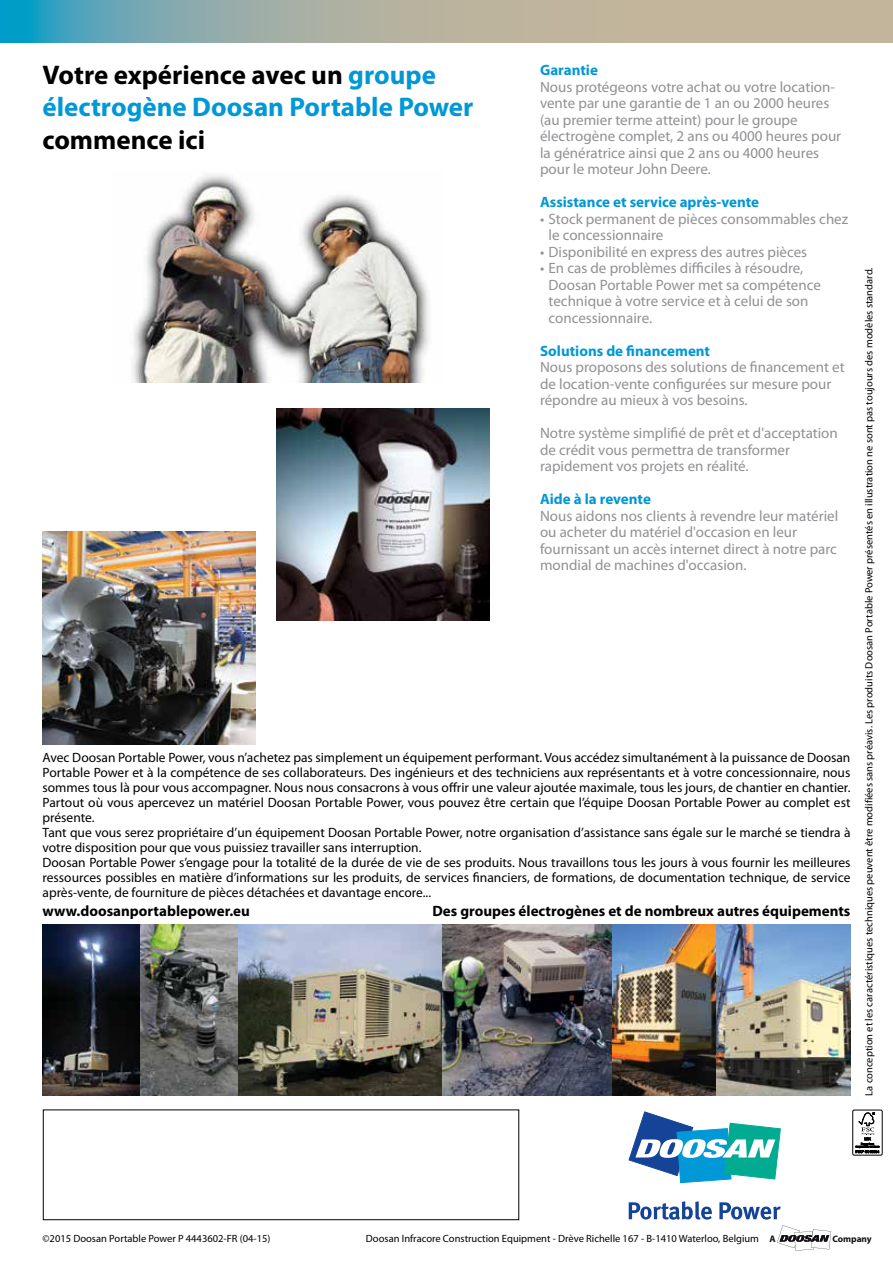
<style>
.page{position:relative;width:893px;height:1263px;background:#fff}
.page>*{position:absolute;margin:0;border:0;box-sizing:border-box;transform-origin:0 0}
.t1{font:700 27px/32.4px "Myriad Pro";color:#0098d6}
.t2{font:700 27px "Myriad Pro";color:#000}
.t3{font:15px/16.5px "Myriad Pro";color:#919195}
.t4{font:700 15px "Myriad Pro";color:#000}
.t5{font:700 15px "Myriad Pro";color:#0098d6}
.t6{font:13.5px/15px "Myriad Pro";color:#000}
.t7{font:10.5px "Myriad Pro";color:#000}
.t8{font:700 9.45px "Myriad Pro";color:#141015}
.t9{font:700 9.3px "Myriad Pro";color:#141015}
.s1{color:#000}
</style>
<div class="page">
<img style="left:716px;top:925px;width:134px;height:170px">
<svg style="left:0;top:0;width:893px;height:43px;background:#a1afa4"></svg>
<div style="left:43px;top:1109px;width:476px;height:111px;border:1px solid #000"></div>
<img style="left:132px;top:174px;width:297px;height:209px">
<img style="left:43px;top:531px;width:212px;height:213px">
<img style="left:276px;top:408px;width:213px;height:213px">
<svg style="left:777px;top:1225px;width:54px;height:26px"></svg>
<svg style="left:629px;top:1201px;width:83px;height:19px"></svg>
<svg style="left:719px;top:1202px;width:62px;height:17px"></svg>
<svg style="left:629px;top:1112px;width:151px;height:71px"></svg>
<img style="left:43px;top:925px;width:673px;height:170px">
<div style="left:853px;top:1110px;width:29px;height:45px;border:1px solid #000"></div>
<svg style="left:856px;top:1112px;width:23px;height:41px"></svg>
<h1 class="t1" style="left:43px;top:58px;width:432px"><span class="s1">Votre expérience avec un</span> groupe électrogène Doosan Portable Power</h1>
<h1 class="t2" style="left:43px;top:122px;width:164px">commence ici</h1>
<p class="t5" style="left:540px;top:60px;width:59px">Garantie</p>
<p class="t3" style="left:540px;top:78px;width:303px">Nous protégeons votre achat ou votre location&shy;vente par une garantie de 1 an ou 2000 heures (au premier terme atteint) pour le groupe électrogène complet, 2 ans ou 4000 heures pour la génératrice ainsi que 2 ans ou 4000 heures pour le moteur John Deere.</p>
<p class="t5" style="left:540px;top:192px;width:221px">Assistance et service après-vente</p>
<p class="t3" style="left:549px;top:210px;width:301px;text-indent:-9px">• Stock permanent de pièces consommables chez le concessionnaire</p>
<p class="t3" style="left:540px;top:243px;width:269px">• Disponibilité en express des autres pièces</p>
<p class="t3" style="left:549px;top:260px;width:274px;text-indent:-9px">• En cas de problèmes difficiles à résoudre, Doosan Portable Power met sa compétence technique à votre service et à celui de son concessionnaire.</p>
<p class="t5" style="left:540px;top:341px;width:172px">Solutions de financement</p>
<p class="t3" style="left:540px;top:359px;width:306px">Nous proposons des solutions de financement et de location-vente configurées sur mesure pour répondre au mieux à vos besoins.</p>
<p class="t3" style="left:540px;top:425px;width:299px">Notre système simplifié de prêt et d'acceptation de crédit vous permettra de transformer rapidement vos projets en réalité.</p>
<p class="t5" style="left:540px;top:489px;width:112px">Aide à la revente</p>
<p class="t3" style="left:540px;top:507px;width:300px">Nous aidons nos clients à revendre leur matériel ou acheter du matériel d'occasion en leur fournissant un accès internet direct à notre parc mondial de machines d'occasion.</p>
<p class="t6" style="left:43px;top:749px;width:809px">Avec Doosan Portable Power, vous n’achetez pas simplement un équipement performant. Vous accédez simultanément à la puissance de Doosan Portable Power et à la compétence de ses collaborateurs. Des ingénieurs et des techniciens aux représentants et à votre concessionnaire, nous sommes tous là pour vous accompagner. Nous nous consacrons à vous offrir une valeur ajoutée maximale, tous les jours, de chantier en chantier.<br>Partout où vous apercevez un matériel Doosan Portable Power, vous pouvez être certain que l’équipe Doosan Portable Power au complet est présente.<br>Tant que vous serez propriétaire d’un équipement Doosan Portable Power, notre organisation d’assistance sans égale sur le marché se tiendra à votre disposition pour que vous puissiez travailler sans interruption.<br>Doosan Portable Power s’engage pour la totalité de la durée de vie de ses produits. Nous travaillons tous les jours à vous fournir les meilleures ressources possibles en matière d’informations sur les produits, de services financiers, de formations, de documentation technique, de service après-vente, de fourniture de pièces détachées et davantage encore...</p>
<p class="t4" style="left:432px;top:901px;width:419px">Des groupes électrogènes et de nombreux autres équipements</p>
<p class="t4" style="left:43px;top:901px;width:209px">www.doosanportablepower.eu</p>
<p class="t7" style="left:863px;top:1096px;width:830px;rotate:-90deg">La conception et les caractéristiques techniques peuvent être modifiées sans préavis. Les produits Doosan Portable Power présentés en illustration ne sont pas toujours des modèles standard.</p>
<p class="t7" style="left:366px;top:1232px;width:395px">Doosan Infracore Construction Equipment - Drève Richelle 167 - B-1410 Waterloo, Belgium</p>
<p class="t7" style="left:43px;top:1232px;width:229px">©2015 Doosan Portable Power P 4443602-FR (04-15)</p>
<p class="t8" style="left:769px;top:1232px;width:8px">A</p>
<p class="t9" style="left:832px;top:1232px;width:41px">Company</p>
</div>
